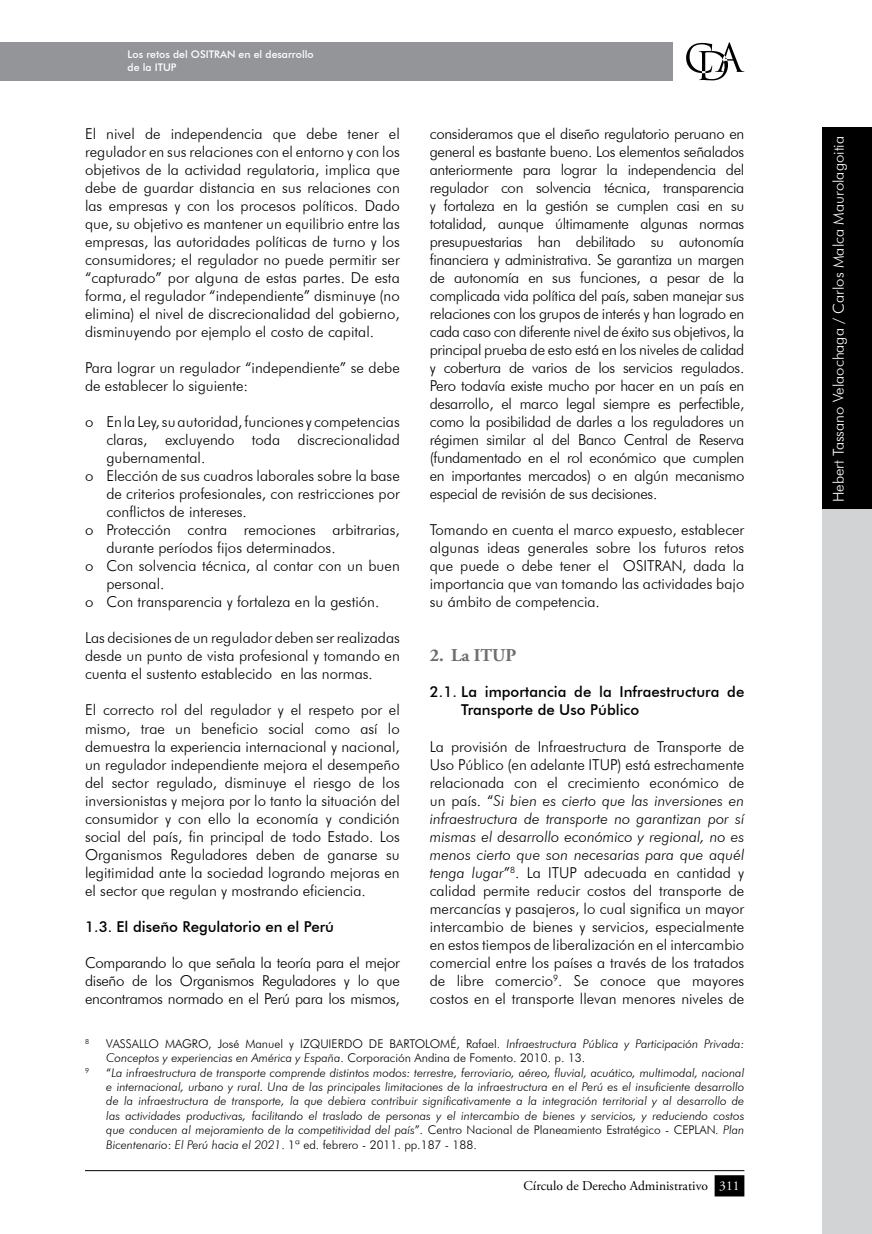
<style>
.page{position:relative;width:872px;height:1234px;background:#fff}
.page>*{position:absolute;margin:0;border:0;box-sizing:border-box;transform-origin:0 0}
.t1{font:700 18px "Adobe Garamond Pro";color:#6d6e71}
.t2{font:300 15px/18px "Futura BT";color:#000;text-align:justify}
.t3{font:500 15px/18px "Futura BT";color:#000}
.t4{font:300 15px "Futura BT";color:#fff}
.t5{font:13.5px "Adobe Garamond Pro";color:#000}
.t6{font:italic 300 12px/14.4px "Futura BT";color:#000;text-align:justify}
.t7{font:300 12px/14.4px "Futura BT";color:#000}
.t8{font:500 10.5px/12.6px "Futura BT";color:#fff}
.t9{font:300 7.05px "Futura BT";color:#000}
.s1{font-style:italic}
.s2{font-style:normal}
.s3{color:#fff}
</style>
<div class="page">
<div style="left:822px;top:211px;width:50px;height:1022px;background:#d1d3d4"></div>
<div style="left:822px;top:128px;width:50px;height:381px;background:#000"></div>
<div style="left:0;top:43px;width:673px;height:38px;background:#939598"></div>
<svg style="left:686px;top:42px;width:58px;height:38px"></svg>
<hr style="left:85px;top:1169px;width:659px;height:1px;background:#000">
<div style="left:715px;top:1175px;width:28px;height:20px;background:#000"></div>
<div style="left:714px;top:1174px;width:30px;height:22px;border:2px solid #000"></div>
<p class="t8" style="left:128px;top:48px;width:188px">Los retos del OSITRAN en el desarrollo de la ITUP</p>
<p class="t2" style="left:85px;top:125px;width:316px">E l nivel de independencia que debe tener el regulador en sus relaciones con el entorno y con los objetivos de la actividad regulatoria, implica que debe de guardar distancia en sus relaciones con las empresas y con los procesos políticos. Dado que, su objetivo es mantener un equilibrio entre las empresas, las autoridades políticas de turno y los consumidores; el regulador no puede permitir ser “capturado” por alguna de estas partes. De esta forma, el regulador “independiente” disminuye (no elimina) el nivel de discrecionalidad del gobierno, disminuyendo por ejemplo el costo de capital.</p>
<p class="t2" style="left:85px;top:359px;width:316px">Para lograr un regulador “independiente” se debe de establecer lo siguiente:</p>
<p class="t2" style="left:85px;top:413px;width:316px">o E n la Ley, su autoridad, funciones y competencias</p>
<p class="t2" style="left:106px;top:431px;width:295px">claras, excluyendo toda discrecionalidad</p>
<p class="t2" style="left:106px;top:449px;width:100px">gubernamental.</p>
<p class="t2" style="left:85px;top:467px;width:316px">o E lección de sus cuadros laborales sobre la base</p>
<p class="t2" style="left:106px;top:485px;width:295px">de criterios profesionales, con restricciones por</p>
<p class="t2" style="left:106px;top:503px;width:142px">conflictos de intereses.</p>
<p class="t2" style="left:85px;top:521px;width:316px">o Protección contra remociones arbitrarias,</p>
<p class="t2" style="left:106px;top:539px;width:231px">durante períodos fijos determinados.</p>
<p class="t2" style="left:85px;top:557px;width:316px">o Con solvencia técnica, al contar con un buen</p>
<p class="t2" style="left:106px;top:575px;width:60px">personal.</p>
<p class="t2" style="left:85px;top:593px;width:296px">o Con transparencia y fortaleza en la gestión.</p>
<p class="t2" style="left:85px;top:629px;width:316px">Las decisiones de un regulador deben ser realizadas desde un punto de vista profesional y tomando en cuenta el sustento establecido en las normas.</p>
<p class="t2" style="left:85px;top:701px;width:316px">E l correcto rol del regulador y el respeto por el mismo, trae un beneficio social como así lo demuestra la experiencia internacional y nacional, un regulador independiente mejora el desempeño del sector regulado, disminuye el riesgo de los inversionistas y mejora por lo tanto la situación del consumidor y con ello la economía y condición social del país, fin principal de todo Estado. Los Organismos Reguladores deben de ganarse su legitimidad ante la sociedad logrando mejoras en el sector que regulan y mostrando eficiencia.</p>
<p class="t3" style="left:85px;top:917px;width:250px">1.3. El diseño Regulatorio en el Perú</p>
<p class="t2" style="left:85px;top:953px;width:316px">Comparando lo que señala la teoría para el mejor diseño de los Organismos Reguladores y lo que encontramos normado en el Perú para los mismos,</p>
<p class="t2" style="left:430px;top:125px;width:316px">consideramos que el diseño regulatorio peruano en general es bastante bueno. Los elementos señalados anteriormente para lograr la independencia del regulador con solvencia técnica, transparencia y fortaleza en la gestión se cumplen casi en su totalidad, aunque últimamente algunas normas presupuestarias han debilitado su autonomía financiera y administrativa. Se garantiza un margen de autonomía en sus funciones, a pesar de la complicada vida política del país, saben manejar sus relaciones con los grupos de interés y han logrado en cada caso con diferente nivel de éxito sus objetivos, la principal prueba de esto está en los niveles de calidad y cobertura de varios de los servicios regulados.<br>Pero todavía existe mucho por hacer en un país en desarrollo, el marco legal siempre es perfectible, como la posibilidad de darles a los reguladores un régimen similar al del Banco Central de Reserva (fundamentado en el rol económico que cumplen en importantes mercados) o en algún mecanismo especial de revisión de sus decisiones.</p>
<p class="t2" style="left:430px;top:521px;width:316px">Tomando en cuenta el marco expuesto, establecer algunas ideas generales sobre los futuros retos que puede o debe tener el OSITRAN, dada la importancia que van tomando las actividades bajo su ámbito de competencia.</p>
<p class="t1" style="left:430px;top:645px;width:88px">2. La ITUP</p>
<p class="t3" style="left:461px;top:683px;width:284px;text-indent:-31px">2.1. La importancia de la Infraestructura de<br>Transporte de Uso Público</p>
<p class="t2" style="left:430px;top:737px;width:316px">La provisión de I nfraestructura de Transporte de Uso Público (en adelante ITUP) está estrechamente relacionada con el crecimiento económico de un país. “<span class="s1">Si bien es cierto que las inversiones en infraestructura de transporte no garantizan por sí mismas el desarrollo económico y regional, no es menos cierto que son necesarias para que aquél tenga lugar</span>”<sup>8</sup>. La ITUP adecuada en cantidad y calidad permite reducir costos del transporte de mercancías y pasajeros, lo cual significa un mayor intercambio de bienes y servicios, especialmente en estos tiempos de liberalización en el intercambio comercial entre los países a través de los tratados de libre comercio<sup>9</sup>. Se conoce que mayores costos en el transporte llevan menores niveles de</p>
<p class="t7" style="left:106px;top:1035px;width:639px;text-indent:33px">LLO MAGRO, José Manuel y IZQUIE RDO DE BARTOLOMÉ, Rafael. <span class="s1">Infraestructura Pública y Participación Privada:<br>Conceptos y experiencias en América y España</span>. Corporación Andina de Fomento. 2010. p. 13.</p>
<p class="t7" style="left:85px;top:1035px;width:17px"><sup>8</sup> VASSA</p>
<p class="t9" style="left:85px;top:1065px;width:6px">9</p>
<p class="t6" style="left:106px;top:1064px;width:639px"><span class="s2">“</span>La infraestructura de transporte comprende distintos modos: terrestre, ferroviario, aéreo, fluvial, acuático, multimodal, nacional e internacional, urbano y rural. Una de las principales limitaciones de la infraestructura en el Perú es el insuficiente desarrollo de la infraestructura de transporte, la que debiera contribuir significativamente a la integración territorial y al desarrollo de las actividades productivas, facilitando el traslado de personas y el intercambio de bienes y servicios, y reduciendo costos que conducen al mejoramiento de la competitividad del país<span class="s2">”</span>. <span class="s2">Centro Nacional de Planeamiento Estratégico - CE PLAN.</span> Plan Bicentenario<span class="s2">:</span> El Perú hacia el 2021<span class="s2">. 1ª ed. febrero - 2011. pp.187 - 188.</span></p>
<p class="t5" style="left:523px;top:1176px;width:217px">Círculo de Derecho Administrativo <span class="s3">311</span></p>
<p class="t4" style="left:829px;top:502px;width:367px;rotate:-90deg">Hebert Tassano Velaochaga / Carlos Malca Maurolagoitia</p>
</div>
